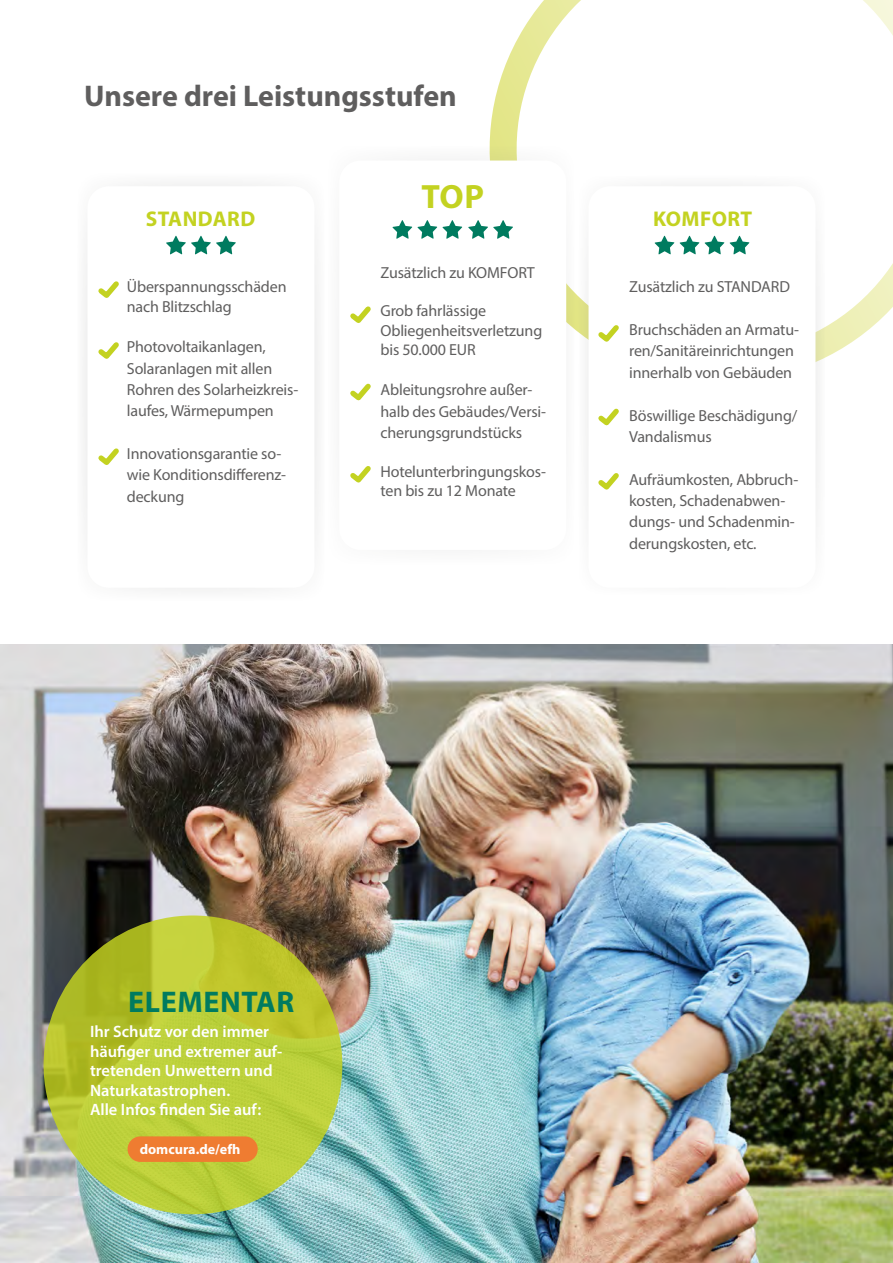
<style>
.page{position:relative;width:893px;height:1263px;background:#fff}
.page>*{position:absolute;margin:0;border:0;box-sizing:border-box;transform-origin:0 0}
.t1{font:700 33.75px "Myriad Pro";color:#c3d221}
.t2{font:700 30px "Myriad Pro";color:#5f5e5e}
.t3{font:700 30px "Myriad Pro";letter-spacing:.02em;color:#007b5f}
.t4{font:700 21.3px "Myriad Pro";letter-spacing:.02em;color:#c3d221}
.t5{font:600 16.5px/19.5px "Myriad Pro";color:#fff}
.t6{font:16.05px/21.3px "Myriad Pro";letter-spacing:-.01em;color:#5f5e5e}
.t7{font:700 14.1px "Myriad Pro";color:#fff}
</style>
<div class="page">
<svg style="left:489px;top:0;width:404px;height:357px"></svg>
<div style="left:578px;top:175px;width:248px;height:420px;background:#fafafa;border-radius:21px"></div>
<div style="left:77px;top:173px;width:248px;height:428px;background:#f9f9f9;border-radius:21px"></div>
<div style="left:87px;top:186px;width:227px;height:402px;background:#fff;border-radius:21px"></div>
<svg style="left:98px;top:281px;width:21px;height:17px"></svg>
<svg style="left:98px;top:342px;width:21px;height:17px"></svg>
<svg style="left:98px;top:448px;width:21px;height:17px"></svg>
<svg style="left:166px;top:236px;width:70px;height:18px"></svg>
<div style="left:327px;top:145px;width:248px;height:420px;background:#fbfbfb;border-radius:21px"></div>
<div style="left:339px;top:161px;width:227px;height:389px;background:#fff;border-radius:21px"></div>
<svg style="left:393px;top:220px;width:19px;height:19px"></svg>
<svg style="left:418px;top:220px;width:44px;height:19px"></svg>
<svg style="left:468px;top:220px;width:45px;height:19px"></svg>
<svg style="left:350px;top:306px;width:21px;height:17px"></svg>
<svg style="left:350px;top:383px;width:21px;height:18px"></svg>
<svg style="left:350px;top:466px;width:21px;height:17px"></svg>
<div style="left:588px;top:186px;width:227px;height:402px;background:#fff;border-radius:21px"></div>
<svg style="left:655px;top:236px;width:19px;height:18px"></svg>
<svg style="left:680px;top:236px;width:19px;height:18px"></svg>
<svg style="left:705px;top:236px;width:19px;height:18px"></svg>
<svg style="left:730px;top:236px;width:19px;height:18px"></svg>
<svg style="left:598px;top:325px;width:21px;height:17px"></svg>
<svg style="left:598px;top:408px;width:21px;height:18px"></svg>
<svg style="left:598px;top:473px;width:21px;height:17px"></svg>
<img style="left:0;top:644px;width:893px;height:618px">
<svg style="left:44px;top:915px;width:298px;height:299px;background:#bac933"></svg>
<div style="left:128px;top:1136px;width:130px;height:26px;background:#ef7c31;border-radius:13px"></div>
<h2 class="t2" style="left:84px;top:77px;width:374px">Unsere drei Leistungsstufen</h2>
<h3 class="t4" style="left:146px;top:204px;width:111px">STANDARD</h3>
<p class="t6" style="left:127px;top:277px;width:161px;line-height:19.2px">Überspannungsschäden nach Blitzschlag</p>
<p class="t6" style="left:127px;top:336px;width:173px">Photovoltaikanlagen,<br>Solaranlagen mit allen<br>Rohren des Solarheizkreis&shy;laufes, Wärmepumpen</p>
<p class="t6" style="left:127px;top:443px;width:161px">Innovationsgarantie so&shy;wie Konditionsdifferenz&shy;deckung</p>
<h1 class="t1" style="left:421px;top:175px;width:64px">TOP</h1>
<p class="t6" style="left:380px;top:262px;width:156px">Zusätzlich zu KOMFORT</p>
<p class="t6" style="left:380px;top:301px;width:163px;line-height:19.2px">Grob fahrlässige<br>Obliegenheitsverletzung bis 50.000 EUR</p>
<p class="t6" style="left:380px;top:379px;width:167px">Ableitungsrohre außer&shy;halb des Gebäudes/Versi&shy;cherungsgrundstücks</p>
<p class="t6" style="left:380px;top:461px;width:167px;line-height:19.2px">Hotelunterbringungskos&shy;ten bis zu 12 Monate</p>
<h3 class="t4" style="left:653px;top:204px;width:101px">KOMFORT</h3>
<p class="t6" style="left:629px;top:276px;width:162px">Zusätzlich zu STANDARD</p>
<p class="t6" style="left:629px;top:319px;width:171px">Bruchschäden an Armatu&shy;ren/Sanitäreinrichtungen innerhalb von Gebäuden</p>
<p class="t6" style="left:629px;top:404px;width:170px">Böswillige Beschädigung/<br>Vandalismus</p>
<p class="t6" style="left:629px;top:468px;width:171px">Aufräumkosten, Abbruch&shy;kosten, Schadenabwen&shy;dungs- und Schadenmin&shy;derungskosten, etc.</p>
<h2 class="t3" style="left:128px;top:982px;width:168px">ELEMENTAR</h2>
<p class="t5" style="left:90px;top:1022px;width:194px">Ihr Schutz vor den immer häufiger und extremer auf&shy;tretenden Unwettern und<br>Naturkatastrophen.<br>Alle Infos finden Sie auf:</p>
<p class="t7" style="left:140px;top:1140px;width:102px">domcura.de/efh</p>
</div>
